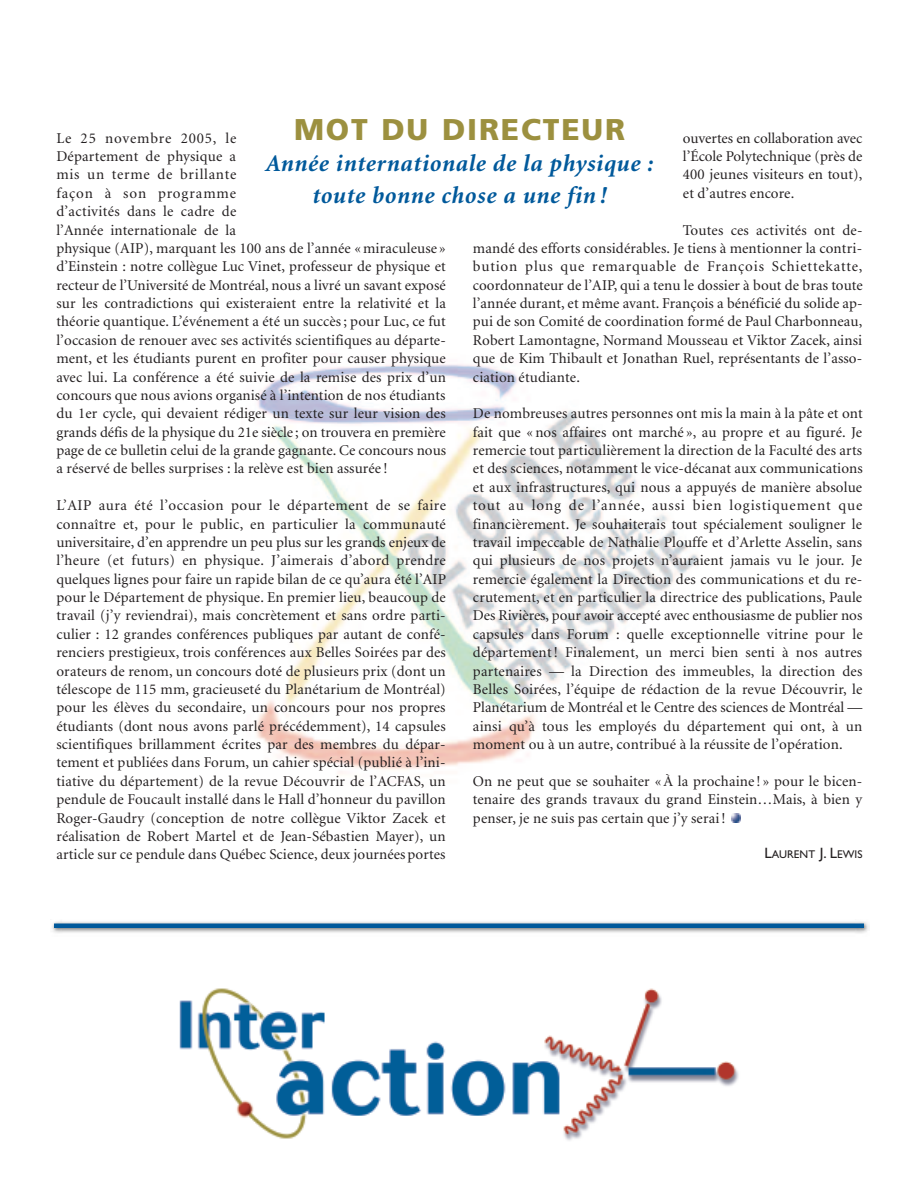
<style>
.page{position:relative;width:918px;height:1188px;background:#fff}
.page>*{position:absolute;margin:0;border:0;box-sizing:border-box;transform-origin:0 0}
.t1{font:900 30px "Frutiger";letter-spacing:.06em;color:#9c903f}
.t2{font:italic 700 24px/31.5px "Minion";letter-spacing:.025em;color:#00599b;text-align:center}
.t3{font:15px/18.5px "Minion";letter-spacing:.01em;color:#231f20;text-align:justify}
.t4{font:11.25px "Gill Sans";color:#231f20}
.s1{font-size:15px}
</style>
<div class="page">
<img style="left:179px;top:988px;width:560px;height:153px">
<img style="left:256px;top:364px;width:443px;height:410px">
<img style="left:52px;top:921px;width:817px;height:12px">
<hr style="left:54px;top:924px;width:810px;height:4px;background:#00599b">
<svg style="left:732px;top:814px;width:8px;height:8px"></svg>
<h1 class="t1" style="left:294px;top:117px;width:333px">MOT DU DIRECTEUR</h1>
<h2 class="t2" style="left:266px;top:150px;width:389px">Année internationale de la physique : toute bonne chose a une fin !</h2>
<p class="t3" style="left:56px;top:130px;width:391px;text-align:left">Le 25 novembre 2005, le<br>Département de physique a<br>mis un terme de brillante<br>façon à son programme<br>d’activités dans le cadre de<br>l’Année internationale de la<br>physique (AIP), marquant les 100 ans de l’année « miraculeuse » d’Einstein : notre collègue Luc Vinet, professeur de physique et recteur de l’Université de Montréal, nous a livré un savant exposé sur les contradictions qui existeraient entre la relativité et la théorie quantique. L’événement a été un succès ; pour Luc, ce fut l’occasion de renouer avec ses activités scientifiques au départe&shy;ment, et les étudiants purent en profiter pour causer physique avec lui. La conférence a été suivie de la remise des prix d’un concours que nous avions organisé à l’intention de nos étudiants du 1er cycle, qui devaient rédiger un texte sur leur vision des grands défis de la physique du 21e siècle ; on trouvera en première page de ce bulletin celui de la grande gagnante. Ce concours nous a réservé de belles surprises : la relève est bien assurée !</p>
<p class="t3" style="left:56px;top:497px;width:391px">L’AIP aura été l’occasion pour le département de se faire connaître et, pour le public, en particulier la communauté universitaire, d’en apprendre un peu plus sur les grands enjeux de l’heure (et futurs) en physique. J’aimerais d’abord prendre quelques lignes pour faire un rapide bilan de ce qu’aura été l’AIP pour le Département de physique. En premier lieu, beaucoup de travail (j’y reviendrai), mais concrètement et sans ordre parti&shy;culier : 12 grandes conférences publiques par autant de confé&shy;renciers prestigieux, trois conférences aux Belles Soirées par des orateurs de renom, un concours doté de plusieurs prix (dont un télescope de 115 mm, gracieuseté du Planétarium de Montréal) pour les élèves du secondaire, un concours pour nos propres étudiants (dont nous avons parlé précédemment), 14 capsules scientifiques brillamment écrites par des membres du dépar&shy;tement et publiées dans Forum, un cahier spécial (publié à l’ini&shy;tiative du département) de la revue Découvrir de l’ACFAS, un pendule de Foucault installé dans le Hall d’honneur du pavillon Roger-Gaudry (conception de notre collègue Viktor Zacek et réalisation de Robert Martel et de Jean-Sébastien Mayer), un article sur ce pendule dans Québec Science, deux journées portes</p>
<p class="t3" style="left:683px;top:130px;width:181px">ouvertes en collaboration avec l’École Polytechnique (près de 400 jeunes visiteurs en tout), et d’autres encore.</p>
<p class="t3" style="left:473px;top:222px;width:391px;text-indent:210px">Toutes ces activités ont de&shy;mandé des efforts considérables. Je tiens à mentionner la contri&shy;bution plus que remarquable de François Schiettekatte, coordonnateur de l’AIP, qui a tenu le dossier à bout de bras toute l’année durant, et même avant. François a bénéficié du solide ap&shy;pui de son Comité de coordination formé de Paul Charbonneau, Robert Lamontagne, Normand Mousseau et Viktor Zacek, ainsi que de Kim Thibault et Jonathan Ruel, représentants de l’asso&shy;ciation étudiante.</p>
<p class="t3" style="left:473px;top:405px;width:391px">De nombreuses autres personnes ont mis la main à la pâte et ont fait que « nos affaires ont marché », au propre et au figuré. Je remercie tout particulièrement la direction de la Faculté des arts et des sciences, notamment le vice-décanat aux communications et aux infrastructures, qui nous a appuyés de manière absolue tout au long de l’année, aussi bien logistiquement que financièrement. Je souhaiterais tout spécialement souligner le travail impeccable de Nathalie Plouffe et d’Arlette Asselin, sans qui plusieurs de nos projets n’auraient jamais vu le jour. Je remercie également la Direction des communications et du re&shy;crutement, et en particulier la directrice des publications, Paule Des Rivières, pour avoir accepté avec enthousiasme de publier nos capsules dans Forum : quelle exceptionnelle vitrine pour le département ! Finalement, un merci bien senti à nos autres partenaires — la Direction des immeubles, la direction des Belles Soirées, l’équipe de rédaction de la revue Découvrir, le Planétarium de Montréal et le Centre des sciences de Montréal — ainsi qu’à tous les employés du département qui ont, à un moment ou à un autre, contribué à la réussite de l’opération.</p>
<p class="t3" style="left:473px;top:773px;width:391px">On ne peut que se souhaiter « À la prochaine ! » pour le bicen&shy;tenaire des grands travaux du grand Einstein…Mais, à bien y penser, je ne suis pas certain que j’y serai !</p>
<p class="t4" style="left:765px;top:850px;width:99px"><span class="s1">L</span>AURENT <span class="s1">J. L</span>EWIS</p>
</div>
